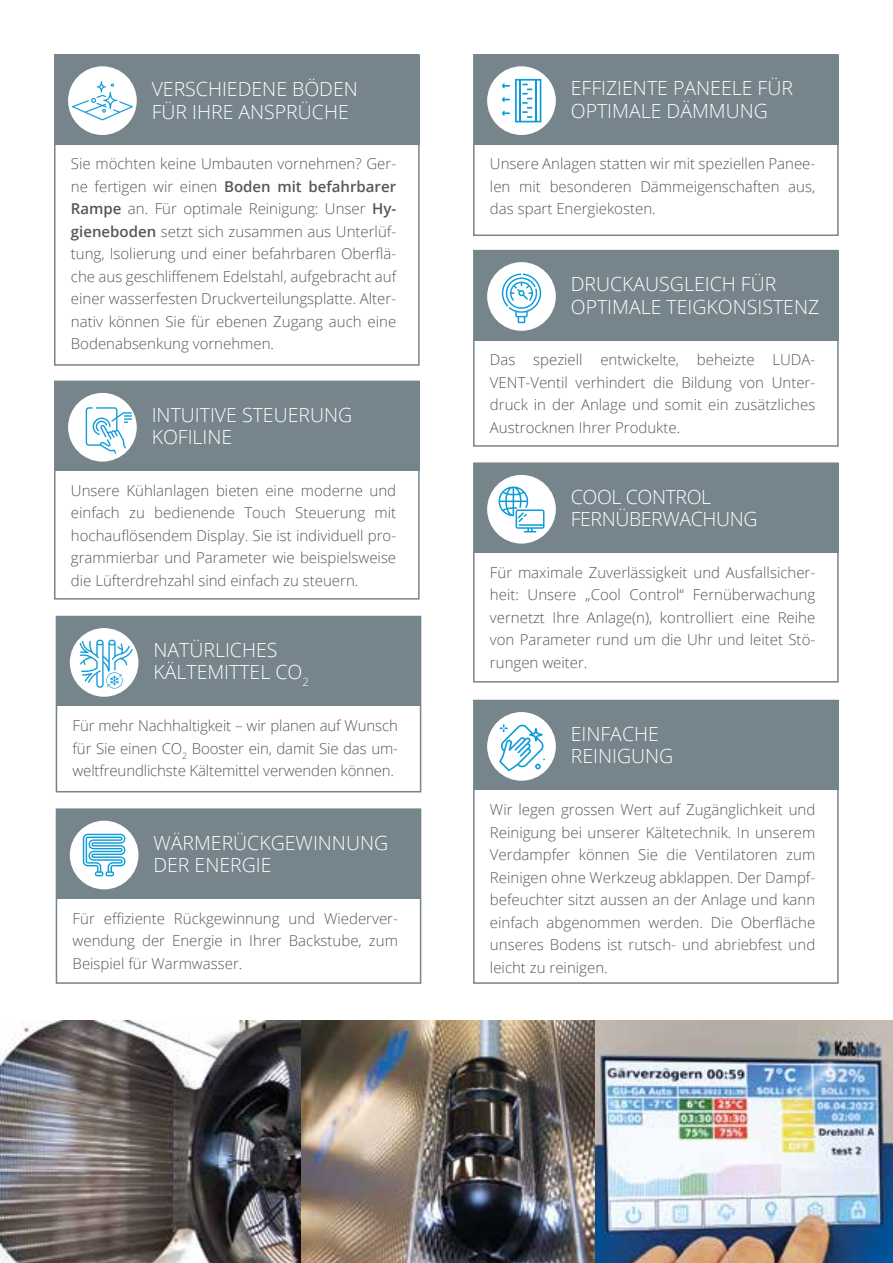
<style>
.page{position:relative;width:893px;height:1263px;background:#fff}
.page>*{position:absolute;margin:0;border:0;box-sizing:border-box;transform-origin:0 0}
.t1{font:300 19.5px/22.5px "Open Sans";color:#fff}
.t2{font:300 19.5px/22.5px "Open Sans";letter-spacing:-.02em;color:#fff}
.t3{font:300 15px/22.5px "Open Sans";color:#575756;text-align:justify}
.s1{font-weight:600}
</style>
<div class="page">
<div style="left:56px;top:616px;width:365px;height:176px;border:2px solid #76848b"></div>
<div style="left:56px;top:616px;width:365px;height:90px;background:#76848b"></div>
<div style="left:70px;top:628px;width:68px;height:69px;background:#fff;border-radius:50%"></div>
<svg style="left:80px;top:640px;width:53px;height:51px"></svg>
<div style="left:56px;top:808px;width:365px;height:176px;border:2px solid #76848b"></div>
<div style="left:56px;top:809px;width:365px;height:90px;background:#76848b"></div>
<div style="left:70px;top:821px;width:68px;height:68px;background:#fff;border-radius:50%"></div>
<svg style="left:83px;top:834px;width:43px;height:42px"></svg>
<div style="left:473px;top:250px;width:366px;height:197px;border:2px solid #76848b"></div>
<div style="left:474px;top:251px;width:365px;height:89px;background:#76848b"></div>
<div style="left:487px;top:262px;width:69px;height:69px;background:#fff;border-radius:50%"></div>
<svg style="left:501px;top:273px;width:40px;height:50px"></svg>
<div style="left:54px;top:54px;width:366px;height:312px;border:2px solid #76848b"></div>
<div style="left:55px;top:55px;width:365px;height:90px;background:#76848b"></div>
<div style="left:68px;top:66px;width:69px;height:69px;background:#fff;border-radius:50%"></div>
<svg style="left:72px;top:81px;width:61px;height:39px"></svg>
<div style="left:54px;top:381px;width:366px;height:219px;border:2px solid #76848b"></div>
<div style="left:55px;top:381px;width:365px;height:90px;background:#76848b"></div>
<div style="left:68px;top:393px;width:69px;height:69px;background:#fff;border-radius:50%"></div>
<svg style="left:86px;top:407px;width:46px;height:47px"></svg>
<div style="left:473px;top:700px;width:366px;height:284px;border:2px solid #76848b"></div>
<div style="left:474px;top:700px;width:365px;height:90px;background:#76848b"></div>
<div style="left:487px;top:712px;width:69px;height:69px;background:#fff;border-radius:50%"></div>
<svg style="left:499px;top:724px;width:46px;height:47px"></svg>
<img style="left:0;top:1021px;width:595px;height:242px">
<img style="left:595px;top:1021px;width:298px;height:242px">
<div style="left:473px;top:54px;width:366px;height:182px;border:2px solid #76848b"></div>
<div style="left:474px;top:55px;width:365px;height:90px;background:#76848b"></div>
<div style="left:487px;top:66px;width:69px;height:69px;background:#fff;border-radius:50%"></div>
<svg style="left:502px;top:79px;width:39px;height:43px"></svg>
<div style="left:473px;top:462px;width:366px;height:220px;border:2px solid #76848b"></div>
<div style="left:474px;top:463px;width:365px;height:90px;background:#76848b"></div>
<div style="left:487px;top:475px;width:69px;height:69px;background:#fff;border-radius:50%"></div>
<svg style="left:498px;top:486px;width:46px;height:46px"></svg>
<h1 class="t1" style="left:152px;top:80px;width:208px">VERSCHIEDENE BÖDEN<br>FÜR IHRE ANSPRÜCHE</h1>
<p class="t3" style="left:71px;top:154px;width:327px">Sie möchten keine Umbauten vornehmen? Ger&shy;ne fertigen wir einen <span class="s1">Boden mit befahrbarer Rampe</span> an. Für optimale Reinigung: Unser <span class="s1">Hy&shy;gieneboden</span> setzt sich zusammen aus Unterlüf&shy;tung, Isolierung und einer befahrbaren Oberflä&shy;che aus geschliffenem Edelstahl, aufgebracht auf einer wasserfesten Druckverteilungsplatte. Alter&shy;nativ können Sie für ebenen Zugang auch eine Bodenabsenkung vornehmen.</p>
<h1 class="t1" style="left:152px;top:405px;width:202px">INTUITIVE STEUERUNG<br>KOFILINE</h1>
<p class="t3" style="left:71px;top:481px;width:327px">Unsere Kühlanlagen bieten eine moderne und einfach zu bedienende Touch Steuerung mit hochauflösendem Display. Sie ist individuell pro&shy;grammierbar und Parameter wie beispielsweise die Lüfterdrehzahl sind einfach zu steuern.</p>
<h1 class="t1" style="left:153px;top:640px;width:157px">NATÜRLICHES<br>KÄLTEMITTEL CO<sub>2</sub></h1>
<p class="t3" style="left:73px;top:716px;width:327px">Für mehr Nachhaltigkeit – wir planen auf Wunsch für Sie einen CO<sub>2</sub> Booster ein, damit Sie das um&shy;weltfreundlichste Kältemittel verwenden können.</p>
<h1 class="t1" style="left:153px;top:833px;width:236px">WÄRMERÜCKGEWINNUNG<br>DER ENERGIE</h1>
<p class="t3" style="left:73px;top:907px;width:327px">Für effiziente Rückgewinnung und Wiederver&shy;wendung der Energie in Ihrer Backstube, zum Beispiel für Warmwasser.</p>
<h1 class="t1" style="left:571px;top:79px;width:224px">EFFIZIENTE PANEELE FÜR<br>OPTIMALE DÄMMUNG</h1>
<p class="t3" style="left:490px;top:154px;width:327px">Unsere Anlagen statten wir mit speziellen Panee&shy;len mit besonderen Dämmeigenschaften aus, das spart Energiekosten.</p>
<h1 class="t1" style="left:571px;top:275px;width:250px">DRUCKAUSGLEICH FÜR<br>OPTIMALE TEIGKONSISTENZ</h1>
<p class="t3" style="left:490px;top:350px;width:327px">Das speziell entwickelte, beheizte LUDA-VENT-Ventil verhindert die Bildung von Unter&shy;druck in der Anlage und somit ein zusätzliches Austrocknen Ihrer Produkte.</p>
<h1 class="t2" style="left:571px;top:487px;width:188px">COOL CONTROL<br>FERNÜBERWACHUNG</h1>
<p class="t3" style="left:490px;top:563px;width:327px">Für maximale Zuverlässigkeit und Ausfallsicher&shy;heit: Unsere „Cool Control“ Fernüberwachung vernetzt Ihre Anlage(n), kontrolliert eine Reihe von Parameter rund um die Uhr und leitet Stö&shy;rungen weiter.</p>
<h1 class="t1" style="left:571px;top:724px;width:104px">EINFACHE<br>REINIGUNG</h1>
<p class="t3" style="left:490px;top:800px;width:327px">Wir legen grossen Wert auf Zugänglichkeit und Reinigung bei unserer Kältetechnik. In unserem Verdampfer können Sie die Ventilatoren zum Reinigen ohne Werkzeug abklappen. Der Dampf&shy;befeuchter sitzt aussen an der Anlage und kann einfach abgenommen werden. Die Oberfläche unseres Bodens ist rutsch- und abriebfest und leicht zu reinigen.</p>
</div>
